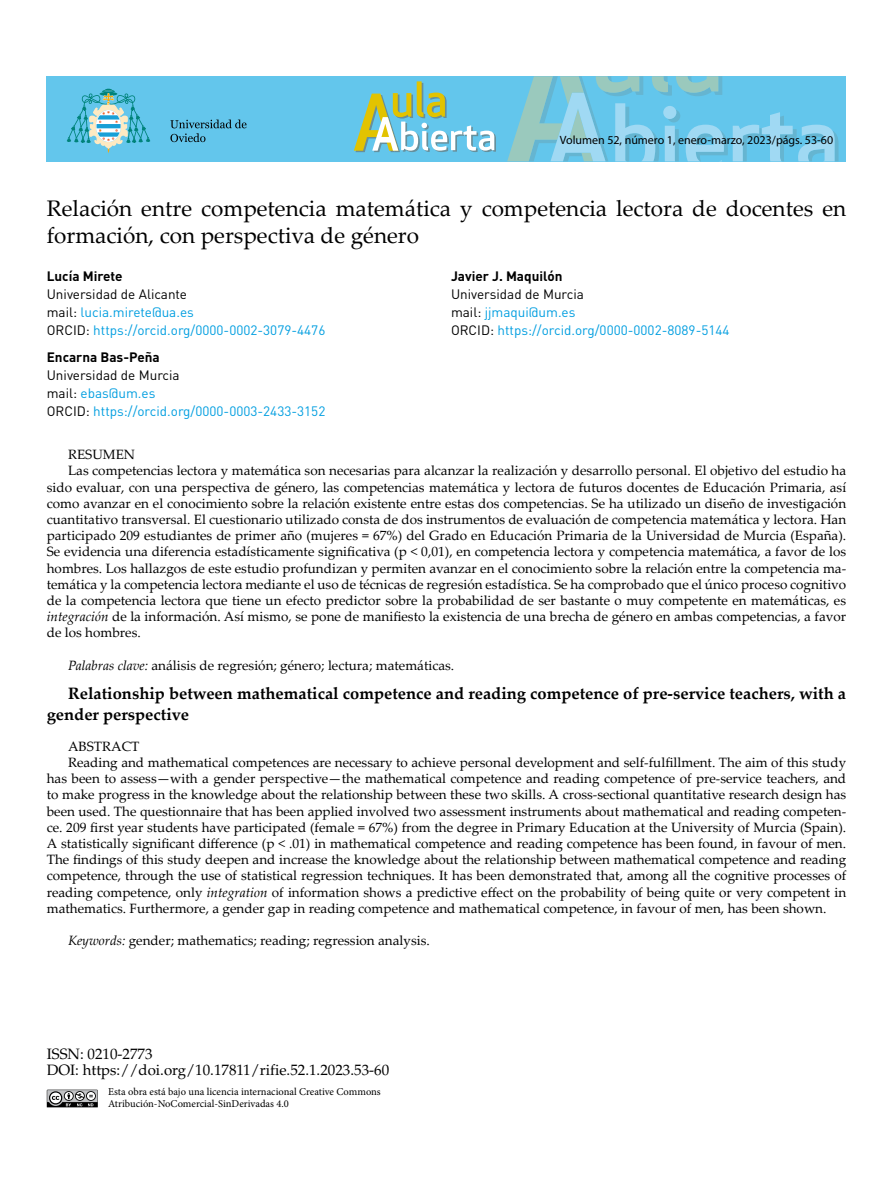
<style>
.page{position:relative;width:893px;height:1191px;background:#fff}
.page>*{position:absolute;margin:0;border:0;box-sizing:border-box;transform-origin:0 0}
.t1{font:22.5px/27px "Palatino Linotype";color:#000}
.t2{font:700 16.5px/21px "Palatino Linotype";color:#000}
.t3{font:15px/16.2px "Palatino LT Std";color:#000}
.t4{font:13.5px "Palatino Linotype";color:#000}
.t5{font:13.5px/18px "DIN Pro";color:#009ee0}
.t6{font:700 13.5px "DIN Pro";color:#000}
.t7{font:12px "Myriad Pro";color:#000}
.t8{font:10.5px/12.6px "Minion Pro";color:#000}
.s1{color:#000}
.s2{font-style:italic}
</style>
<div class="page">
<div style="left:47px;top:76px;width:799px;height:85px;background:#63c6ec"></div>
<svg style="left:507px;top:76px;width:331px;height:85px"></svg>
<svg style="left:354px;top:81px;width:142px;height:71px"></svg>
<svg style="left:47px;top:1089px;width:51px;height:18px"></svg>
<svg style="left:170px;top:120px;width:77px;height:22px"></svg>
<svg style="left:67px;top:89px;width:83px;height:64px"></svg>
<p class="t7" style="left:560px;top:133px;width:275px">Volumen 52, número 1, enero-marzo, 2023/págs. 53-60</p>
<h1 class="t1" style="left:47px;top:194px;width:801px">Relación entre competencia matemática y competencia lectora de docentes en formación, con perspectiva de género</h1>
<p class="t6" style="left:47px;top:267px;width:77px">Lucía Mirete</p>
<p class="t5" style="left:47px;top:284px;width:280px"><span class="s1">Universidad de Alicante<br>mail:</span> lucia.mirete@ua.es<br><span class="s1">ORCID:</span> https://orcid.org/0000-0002-3079-4476</p>
<p class="t6" style="left:47px;top:348px;width:115px">Encarna Bas-Peña</p>
<p class="t5" style="left:47px;top:365px;width:280px"><span class="s1">Universidad de Murcia<br>mail:</span> ebas@um.es<br><span class="s1">ORCID:</span> https://orcid.org/0000-0003-2433-3152</p>
<p class="t6" style="left:451px;top:267px;width:113px">Javier J. Maquilón</p>
<p class="t5" style="left:451px;top:284px;width:280px"><span class="s1">Universidad de Murcia<br>mail:</span> jjmaqui@um.es<br><span class="s1">ORCID:</span> https://orcid.org/0000-0002-8089-5144</p>
<p class="t4" style="left:68px;top:445px;width:69px">RESUMEN</p>
<p class="t4" style="left:68px;top:461px;width:780px">Las competencias lectora y matemática son necesarias para alcanzar la realización y desarrollo personal. El objetivo del estudio ha</p>
<p class="t4" style="left:47px;top:477px;width:801px">sido evaluar, con una perspectiva de género, las competencias matemática y lectora de futuros docentes de Educación Primaria, así</p>
<p class="t4" style="left:47px;top:493px;width:801px">como avanzar en el conocimiento sobre la relación existente entre estas dos competencias. Se ha utilizado un diseño de investigación</p>
<p class="t4" style="left:47px;top:510px;width:801px">cuantitativo transversal. El cuestionario utilizado consta de dos instrumentos de evaluación de competencia matemática y lectora. Han</p>
<p class="t4" style="left:47px;top:526px;width:801px">participado 209 estudiantes de primer año (mujeres = 67%) del Grado en Educación Primaria de la Universidad de Murcia (España).</p>
<p class="t4" style="left:47px;top:542px;width:801px">Se evidencia una diferencia estadísticamente significativa (p &lt; 0,01), en competencia lectora y competencia matemática, a favor de los</p>
<p class="t4" style="left:47px;top:558px;width:801px">hombres. Los hallazgos de este estudio profundizan y permiten avanzar en el conocimiento sobre la relación entre la competencia ma-</p>
<p class="t4" style="left:47px;top:574px;width:801px">temática y la competencia lectora mediante el uso de técnicas de regresión estadística. Se ha comprobado que el único proceso cognitivo</p>
<p class="t4" style="left:47px;top:591px;width:801px">de la competencia lectora que tiene un efecto predictor sobre la probabilidad de ser bastante o muy competente en matemáticas, es</p>
<p class="t4" style="left:47px;top:607px;width:801px"><span class="s2">integración</span> de la información. Así mismo, se pone de manifiesto la existencia de una brecha de género en ambas competencias, a favor</p>
<p class="t4" style="left:47px;top:623px;width:96px">de los hombres.</p>
<p class="t4" style="left:68px;top:655px;width:388px"><span class="s2">Palabras clave:</span> análisis de regresión; género; lectura; matemáticas.</p>
<p class="t2" style="left:47px;top:682px;width:801px;text-indent:21px">Relationship between mathematical competence and reading competence of pre-service teachers, with a gender perspective</p>
<p class="t4" style="left:68px;top:736px;width:73px">ABSTRACT</p>
<p class="t4" style="left:68px;top:753px;width:780px">Reading and mathematical competences are necessary to achieve personal development and self-fulfillment. The aim of this study</p>
<p class="t4" style="left:47px;top:769px;width:801px">has been to assess—with a gender perspective—the mathematical competence and reading competence of pre-service teachers, and</p>
<p class="t4" style="left:47px;top:785px;width:801px">to make progress in the knowledge about the relationship between these two skills. A cross-sectional quantitative research design has</p>
<p class="t4" style="left:47px;top:801px;width:801px">been used. The questionnaire that has been applied involved two assessment instruments about mathematical and reading competen-</p>
<p class="t4" style="left:47px;top:817px;width:801px">ce. 209 first year students have participated (female = 67%) from the degree in Primary Education at the University of Murcia (Spain).</p>
<p class="t4" style="left:47px;top:834px;width:801px">A statistically significant difference (p &lt; .01) in mathematical competence and reading competence has been found, in favour of men.</p>
<p class="t4" style="left:47px;top:850px;width:801px">The findings of this study deepen and increase the knowledge about the relationship between mathematical competence and reading</p>
<p class="t4" style="left:47px;top:866px;width:801px">competence, through the use of statistical regression techniques. It has been demonstrated that, among all the cognitive processes of</p>
<p class="t4" style="left:47px;top:882px;width:801px">reading competence, only <span class="s2">integration</span> of information shows a predictive effect on the probability of being quite or very competent in</p>
<p class="t4" style="left:47px;top:898px;width:781px">mathematics. Furthermore, a gender gap in reading competence and mathematical competence, in favour of men, has been shown.</p>
<p class="t4" style="left:68px;top:931px;width:363px"><span class="s2">Keywords:</span> gender; mathematics; reading; regression analysis.</p>
<p class="t3" style="left:47px;top:1045px;width:344px">ISSN: 0210-2773<br>DOI: https://doi.org/10.17811/rifie.52.1.2023.53-60</p>
<p class="t8" style="left:108px;top:1085px;width:274px">Esta obra está bajo una licencia internacional Creative Commons<br>Atribución-NoComercial-SinDerivadas 4.0</p>
</div>
